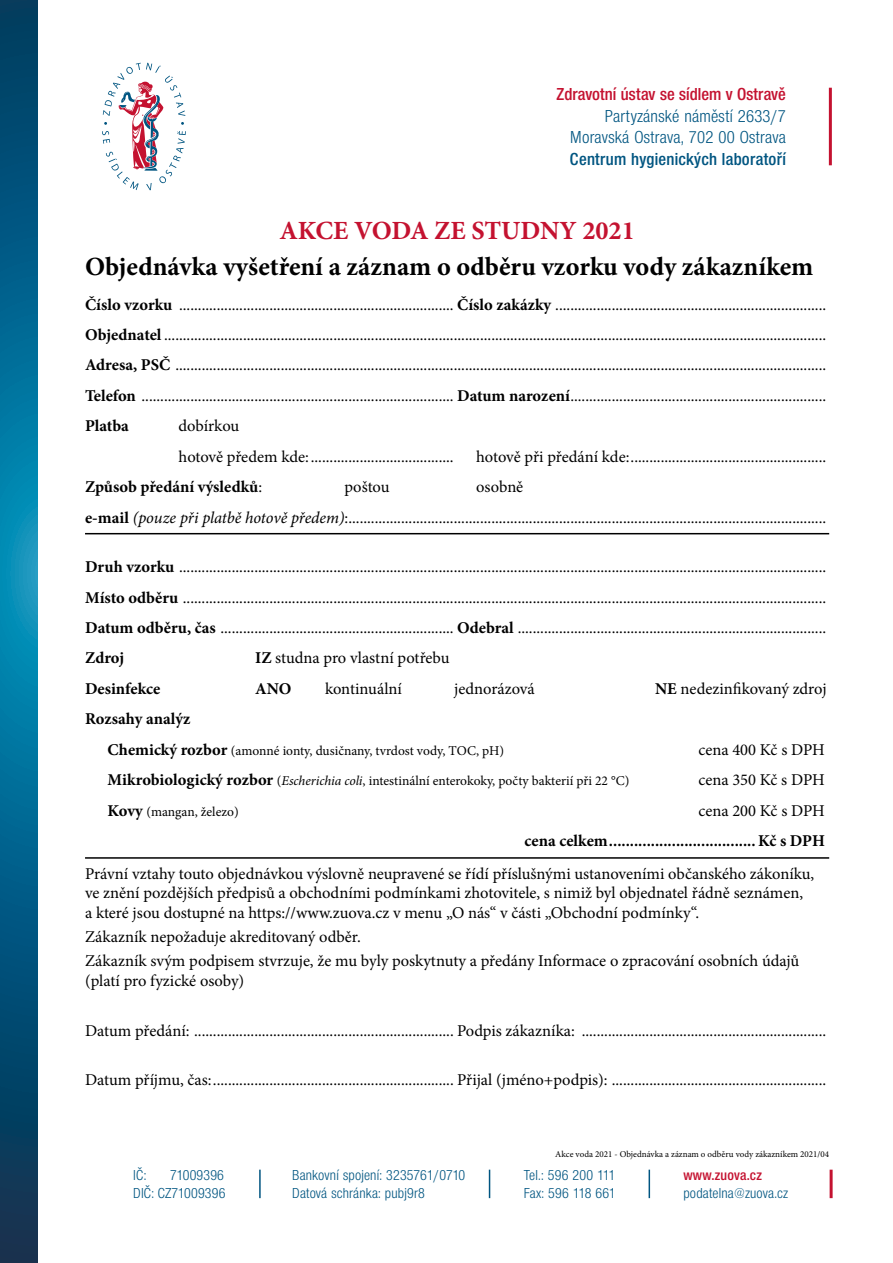
<style>
.page{position:relative;width:893px;height:1263px;background:#fff}
.page>*{position:absolute;margin:0;border:0;box-sizing:border-box;transform-origin:0 0}
.t1{font:700 26.25px "Minion Pro";color:#000}
.t2{font:700 26.25px "Minion Pro";color:#c41230}
.t3{font:18px/21.6px "Nimbus Sans Novus TOT Reg Con";letter-spacing:.015em;color:#005581;text-align:right}
.t4{font:18px "Nimbus Sans Novus TOT Sem Bol Con";color:#c41230}
.t5{font:18px "Nimbus Sans Novus TOT Sem Bol Con";letter-spacing:.015em;color:#005581}
.t6{font:16.5px/30.5px "Minion Pro";color:#000}
.t7{font:700 16.5px "Minion Pro";color:#000}
.t8{font:15px/18px "Nimbus Sans Novus TOT Reg Con";letter-spacing:.015em;color:#005581}
.t9{font:15px "Nimbus Sans Novus TOT Sem Bol Con";letter-spacing:.015em;color:#c41230}
.t10{font:13.5px "Minion Pro";color:#000}
.t11{font:9px "Minion Pro";color:#000}
.s1{font-weight:700}
.s2{font-style:italic}
.s3{font-weight:400}
.s4{font-weight:700;font-size:16.5px}
</style>
<div class="page">
<svg style="left:0;top:0;width:38px;height:1263px;background:#036088"></svg>
<svg style="left:102px;top:63px;width:84px;height:127px"></svg>
<hr style="left:259px;top:1170px;width:2px;height:28px;background:#005581">
<hr style="left:830px;top:1170px;width:3px;height:28px;background:#c41230">
<svg style="left:649px;top:1170px;width:1px;height:28px"></svg>
<svg style="left:489px;top:1170px;width:1px;height:28px"></svg>
<hr style="left:829px;top:88px;width:3px;height:77px;background:#c41230">
<hr style="left:85px;top:857px;width:744px;height:2px;background:#000">
<hr style="left:85px;top:533px;width:744px;height:1px;background:#000">
<p class="t4" style="left:557px;top:84px;width:231px">Zdravotní ústav se sídlem v Ostravě</p>
<p class="t3" style="left:570px;top:105px;width:217px">Partyzánské náměstí 2633/7<br>Moravská Ostrava, 702 00 Ostrava</p>
<p class="t5" style="left:570px;top:149px;width:217px">Centrum hygienických laboratoří</p>
<h1 class="t2" style="left:279px;top:212px;width:357px">AKCE VODA ZE STUDNY 2021</h1>
<h1 class="t1" style="left:85px;top:248px;width:730px">Objednávka vyšetření a záznam o odběru vzorku vody zákazníkem</h1>
<p class="t6" style="left:85px;top:289px;width:743px;text-align:justify"><span class="s1">Číslo vzorku</span> ......................................................................... <span class="s1">Číslo zakázky</span> ........................................................................<br><span class="s1">Objednatel</span> ................................................................................................................................................................................<br><span class="s1">Adresa, PSČ</span> .............................................................................................................................................................................<br><span class="s1">Telefon</span> ................................................................................... <span class="s1">Datum narození</span>....................................................................<br><span class="s1">Platba</span></p>
<p class="t6" style="left:179px;top:411px;width:277px">dobírkou<br>hotově předem kde: ......................................</p>
<p class="t6" style="left:476px;top:441px;width:351px">hotově při předání kde:....................................................</p>
<p class="t6" style="left:85px;top:472px;width:743px;text-indent:391px">osobně<br><span class="s1">e-mail</span> <span class="s2">(pouze při platbě hotově předem)</span>:...............................................................................................................................</p>
<p class="t6" style="left:85px;top:552px;width:743px;text-align:justify"><span class="s1">Druh vzorku</span> ............................................................................................................................................................................<br><span class="s1">Místo odběru</span> ...........................................................................................................................................................................<br><span class="s1">Datum odběru, čas</span> .............................................................. <span class="s1">Odebral</span> ..................................................................................<br><span class="s1">Zdroj</span></p>
<p class="t7" style="left:85px;top:475px;width:179px">Způsob předání výsledků<span class="s3">:</span></p>
<p class="t6" style="left:345px;top:472px;width:47px">poštou</p>
<p class="t6" style="left:255px;top:643px;width:196px"><span class="s1">IZ</span> studna pro vlastní potřebu</p>
<p class="t7" style="left:85px;top:677px;width:77px">Desinfekce</p>
<p class="t7" style="left:255px;top:677px;width:38px">ANO</p>
<p class="t6" style="left:325px;top:673px;width:78px">kontinuální</p>
<p class="t6" style="left:454px;top:673px;width:82px">jednorázová</p>
<p class="t6" style="left:655px;top:673px;width:173px"><span class="s1">NE</span> nedezinfikovaný zdroj</p>
<p class="t7" style="left:85px;top:707px;width:107px">Rozsahy analýz</p>
<p class="t10" style="left:108px;top:741px;width:398px"><span class="s4">Chemický rozbor</span> (amonné ionty, dusičnany, tvrdost vody, TOC, pH)</p>
<p class="t6" style="left:698px;top:734px;width:128px">cena 400 Kč s DPH</p>
<p class="t10" style="left:108px;top:772px;width:523px"><span class="s4">Mikrobiologický rozbor</span> (<span class="s2">Escherichia coli</span>, intestinální enterokoky, počty bakterií při 22 °C)</p>
<p class="t6" style="left:698px;top:765px;width:128px">cena 350 Kč s DPH</p>
<p class="t10" style="left:108px;top:802px;width:133px"><span class="s4">Kovy</span> (mangan, železo)</p>
<p class="t6" style="left:698px;top:795px;width:128px">cena 200 Kč s DPH</p>
<p class="t7" style="left:525px;top:829px;width:302px">cena celkem................................... Kč s DPH</p>
<p class="t6" style="left:85px;top:863px;width:731px;line-height:19.8px">Právní vztahy touto objednávkou výslovně neupravené se řídí příslušnými ustanoveními občanského zákoníku, ve znění pozdějších předpisů a obchodními podmínkami zhotovitele, s nimiž byl objednatel řádně seznámen, a které jsou dostupné na https://www.zuova.cz v menu „O nás“ v části „Obchodní podmínky“.</p>
<p class="t6" style="left:85px;top:925px;width:716px;line-height:24px">Zákazník nepožaduje akreditovaný odběr.<br>Zákazník svým podpisem stvrzuje, že mu byly poskytnuty a předány Informace o zpracování osobních údajů</p>
<p class="t6" style="left:85px;top:966px;width:161px">(platí pro fyzické osoby)</p>
<p class="t6" style="left:85px;top:1015px;width:743px">Datum předání: ..................................................................... Podpis zákazníka: .................................................................</p>
<p class="t6" style="left:85px;top:1065px;width:743px">Datum příjmu, čas:................................................................ Přijal (jméno+podpis): .........................................................</p>
<p class="t8" style="left:133px;top:1166px;width:15px">IČ:</p>
<p class="t8" style="left:133px;top:1166px;width:94px;text-align:right">71009396<br>DIČ: CZ71009396</p>
<p class="t8" style="left:292px;top:1166px;width:174px">Bankovní spojení: 3235761/0710<br>Datová schránka: pubj9r8</p>
<p class="t11" style="left:555px;top:1148px;width:275px">Akce voda 2021 - Objednávka a záznam o odběru vody zákazníkem 2021/04</p>
<p class="t8" style="left:524px;top:1166px;width:93px">Tel.: 596 200 111<br>Fax: 596 118 661</p>
<p class="t9" style="left:683px;top:1166px;width:80px">www.zuova.cz</p>
<p class="t8" style="left:683px;top:1184px;width:106px">podatelna@zuova.cz</p>
</div>
